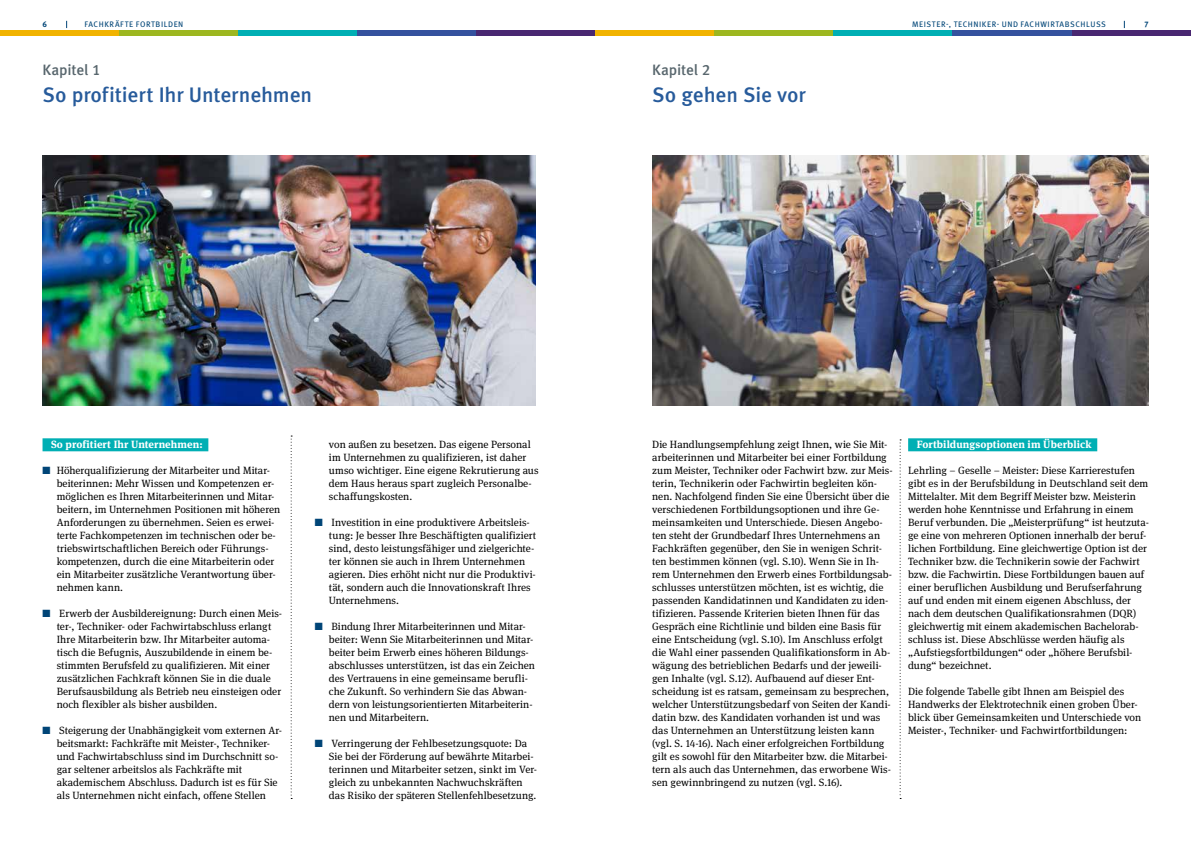
<style>
.page{position:relative;width:1191px;height:842px;background:#fff}
.page>*{position:absolute;margin:0;border:0;box-sizing:border-box;transform-origin:0 0}
.t1{font:500 21px "Meta OT";letter-spacing:-.01em;color:#275b9b}
.t2{font:500 15px "Meta OT";letter-spacing:-.01em;color:#58666d}
.t3{font:10.5px/13px "Meta Serif OT";letter-spacing:.005em;color:#000}
.t4{font:700 10.5px "Meta Serif OT";letter-spacing:.005em;color:#fff}
.t5{font:8px "Meta OT";letter-spacing:.07em;color:#004577}
.t6{font:700 8px "Meta OT";color:#004577}
.s1{color:#004577}
</style>
<div class="page">
<div style="left:0;top:30px;width:119px;height:6px;background:#f1b300"></div>
<div style="left:119px;top:30px;width:119px;height:6px;background:#9db71f"></div>
<div style="left:238px;top:30px;width:119px;height:6px;background:#00afb4"></div>
<div style="left:357px;top:30px;width:119px;height:6px;background:#34519e"></div>
<div style="left:476px;top:30px;width:119px;height:6px;background:#492771"></div>
<div style="left:595px;top:30px;width:119px;height:6px;background:#f1b300"></div>
<div style="left:714px;top:30px;width:119px;height:6px;background:#9db71f"></div>
<div style="left:833px;top:30px;width:119px;height:6px;background:#00afb4"></div>
<div style="left:952px;top:30px;width:119px;height:6px;background:#34519e"></div>
<div style="left:1071px;top:30px;width:120px;height:6px;background:#492771"></div>
<div style="left:908px;top:438px;width:189px;height:13px;background:#00afb4"></div>
<img style="left:43px;top:156px;width:493px;height:249px">
<div style="left:43px;top:438px;width:165px;height:13px;background:#00afb4"></div>
<img style="left:652px;top:156px;width:496px;height:249px">
<svg style="left:291px;top:436px;width:1px;height:363px"></svg>
<svg style="left:899px;top:439px;width:2px;height:360px"></svg>
<p class="t6" style="left:43px;top:20px;width:6px">6</p>
<p class="t5" style="left:85px;top:20px;width:100px">FACHKRÄFTE FORTBILDEN</p>
<p class="t5" style="left:912px;top:20px;width:195px">MEISTER-, TECHNIKER- UND FACHWIRTABSCHLUSS</p>
<p class="t6" style="left:1144px;top:20px;width:6px">7</p>
<h2 class="t2" style="left:43px;top:61px;width:60px">Kapitel 1</h2>
<h1 class="t1" style="left:43px;top:83px;width:271px">So profitiert Ihr Unternehmen</h1>
<h2 class="t2" style="left:652px;top:61px;width:60px">Kapitel 2</h2>
<h1 class="t1" style="left:652px;top:83px;width:155px">So gehen Sie vor</h1>
<p class="t4" style="left:51px;top:438px;width:153px">So profitiert Ihr Unternehmen:</p>
<p class="t3" style="left:57px;top:464px;width:225px;text-indent:-14px"><span class="s1">■</span> Höherqualifizierung der Mitarbeiter und Mitar&shy;beiterinnen: Mehr Wissen und Kompetenzen er&shy;möglichen es Ihren Mitarbeiterinnen und Mitar&shy;beitern, im Unternehmen Positionen mit höheren Anforderungen zu übernehmen. Seien es erwei&shy;terte Fachkompetenzen im technischen oder be&shy;triebswirtschaftlichen Bereich oder Führungs&shy;kompetenzen, durch die eine Mitarbeiterin oder ein Mitarbeiter zusätzliche Verantwortung über&shy;nehmen kann.</p>
<p class="t3" style="left:57px;top:607px;width:227px;text-indent:-14px"><span class="s1">■</span> Erwerb der Ausbildereignung: Durch einen Meis&shy;ter-, Techniker- oder Fachwirtabschluss erlangt Ihre Mitarbeiterin bzw. Ihr Mitarbeiter automa&shy;tisch die Befugnis, Auszubildende in einem be&shy;stimmten Berufsfeld zu qualifizieren. Mit einer zusätzlichen Fachkraft können Sie in die duale Berufsausbildung als Betrieb neu einsteigen oder noch flexibler als bisher ausbilden.</p>
<p class="t3" style="left:57px;top:724px;width:227px;text-indent:-14px"><span class="s1">■</span> Steigerung der Unabhängigkeit vom externen Ar&shy;beitsmarkt: Fachkräfte mit Meister-, Techniker&shy;und Fachwirtabschluss sind im Durchschnitt so&shy;gar seltener arbeitslos als Fachkräfte mit akademischem Abschluss. Dadurch ist es für Sie als Unternehmen nicht einfach, offene Stellen</p>
<p class="t3" style="left:329px;top:438px;width:211px">von außen zu besetzen. Das eigene Personal im Unternehmen zu qualifizieren, ist daher umso wichtiger. Eine eigene Rekrutierung aus dem Haus heraus spart zugleich Personalbe&shy;schaffungskosten.</p>
<p class="t3" style="left:329px;top:516px;width:209px;text-indent:-14px"><span class="s1">■</span> Investition in eine produktivere Arbeitsleis&shy;tung: Je besser Ihre Beschäftigten qualifiziert sind, desto leistungsfähiger und zielgerichte&shy;ter können sie auch in Ihrem Unternehmen agieren. Dies erhöht nicht nur die Produktivi&shy;tät, sondern auch die Innovationskraft Ihres Unternehmens.</p>
<p class="t3" style="left:329px;top:620px;width:207px;text-indent:-14px"><span class="s1">■</span> Bindung Ihrer Mitarbeiterinnen und Mitar&shy;beiter: Wenn Sie Mitarbeiterinnen und Mitar&shy;beiter beim Erwerb eines höheren Bildungs&shy;abschlusses unterstützen, ist das ein Zeichen des Vertrauens in eine gemeinsame berufli&shy;che Zukunft. So verhindern Sie das Abwan&shy;dern von leistungsorientierten Mitarbeiterin&shy;nen und Mitarbeitern.</p>
<p class="t3" style="left:329px;top:737px;width:210px;text-indent:-14px"><span class="s1">■</span> Verringerung der Fehlbesetzungsquote: Da Sie bei der Förderung auf bewährte Mitarbei&shy;terinnen und Mitarbeiter setzen, sinkt im Ver&shy;gleich zu unbekannten Nachwuchskräften das Risiko der späteren Stellenfehlbesetzung.</p>
<p class="t3" style="left:652px;top:438px;width:242px">Die Handlungsempfehlung zeigt Ihnen, wie Sie Mit&shy;arbeiterinnen und Mitarbeiter bei einer Fortbildung zum Meister, Techniker oder Fachwirt bzw. zur Meis&shy;terin, Technikerin oder Fachwirtin begleiten kön&shy;nen. Nachfolgend finden Sie eine Übersicht über die verschiedenen Fortbildungsoptionen und ihre Ge&shy;meinsamkeiten und Unterschiede. Diesen Angebo&shy;ten steht der Grundbedarf Ihres Unternehmens an Fachkräften gegenüber, den Sie in wenigen Schrit&shy;ten bestimmen können (vgl. S.10). Wenn Sie in Ih&shy;rem Unternehmen den Erwerb eines Fortbildungsab&shy;schlusses unterstützen möchten, ist es wichtig, die passenden Kandidatinnen und Kandidaten zu iden&shy;tifizieren. Passende Kriterien bieten Ihnen für das Gespräch eine Richtlinie und bilden eine Basis für eine Entscheidung (vgl. S.10). Im Anschluss erfolgt die Wahl einer passenden Qualifikationsform in Ab&shy;wägung des betrieblichen Bedarfs und der jeweili&shy;gen Inhalte (vgl. S.12). Aufbauend auf dieser Ent&shy;scheidung ist es ratsam, gemeinsam zu besprechen, welcher Unterstützungsbedarf von Seiten der Kandi&shy;datin bzw. des Kandidaten vorhanden ist und was das Unternehmen an Unterstützung leisten kann (vgl. S. 14-16). Nach einer erfolgreichen Fortbildung gilt es sowohl für den Mitarbeiter bzw. die Mitarbei&shy;tern als auch das Unternehmen, das erworbene Wis&shy;sen gewinnbringend zu nutzen (vgl. S.16).</p>
<p class="t4" style="left:916px;top:438px;width:176px">Fortbildungsoptionen im Überblick</p>
<p class="t3" style="left:908px;top:464px;width:242px">Lehrling – Geselle – Meister: Diese Karrierestufen gibt es in der Berufsbildung in Deutschland seit dem Mittelalter. Mit dem Begriff Meister bzw. Meisterin werden hohe Kenntnisse und Erfahrung in einem Beruf verbunden. Die „Meisterprüfung“ ist heutzuta&shy;ge eine von mehreren Optionen innerhalb der beruf&shy;lichen Fortbildung. Eine gleichwertige Option ist der Techniker bzw. die Technikerin sowie der Fachwirt bzw. die Fachwirtin. Diese Fortbildungen bauen auf einer beruflichen Ausbildung und Berufserfahrung auf und enden mit einem eigenen Abschluss, der nach dem deutschen Qualifikationsrahmen (DQR) gleichwertig mit einem akademischen Bachelorab&shy;schluss ist. Diese Abschlüsse werden häufig als „Aufstiegsfortbildungen“ oder „höhere Berufsbil&shy;dung“ bezeichnet.</p>
<p class="t3" style="left:908px;top:685px;width:234px">Die folgende Tabelle gibt Ihnen am Beispiel des Handwerks der Elektrotechnik einen groben Über&shy;blick über Gemeinsamkeiten und Unterschiede von Meister-, Techniker- und Fachwirtfortbildungen:</p>
</div>
